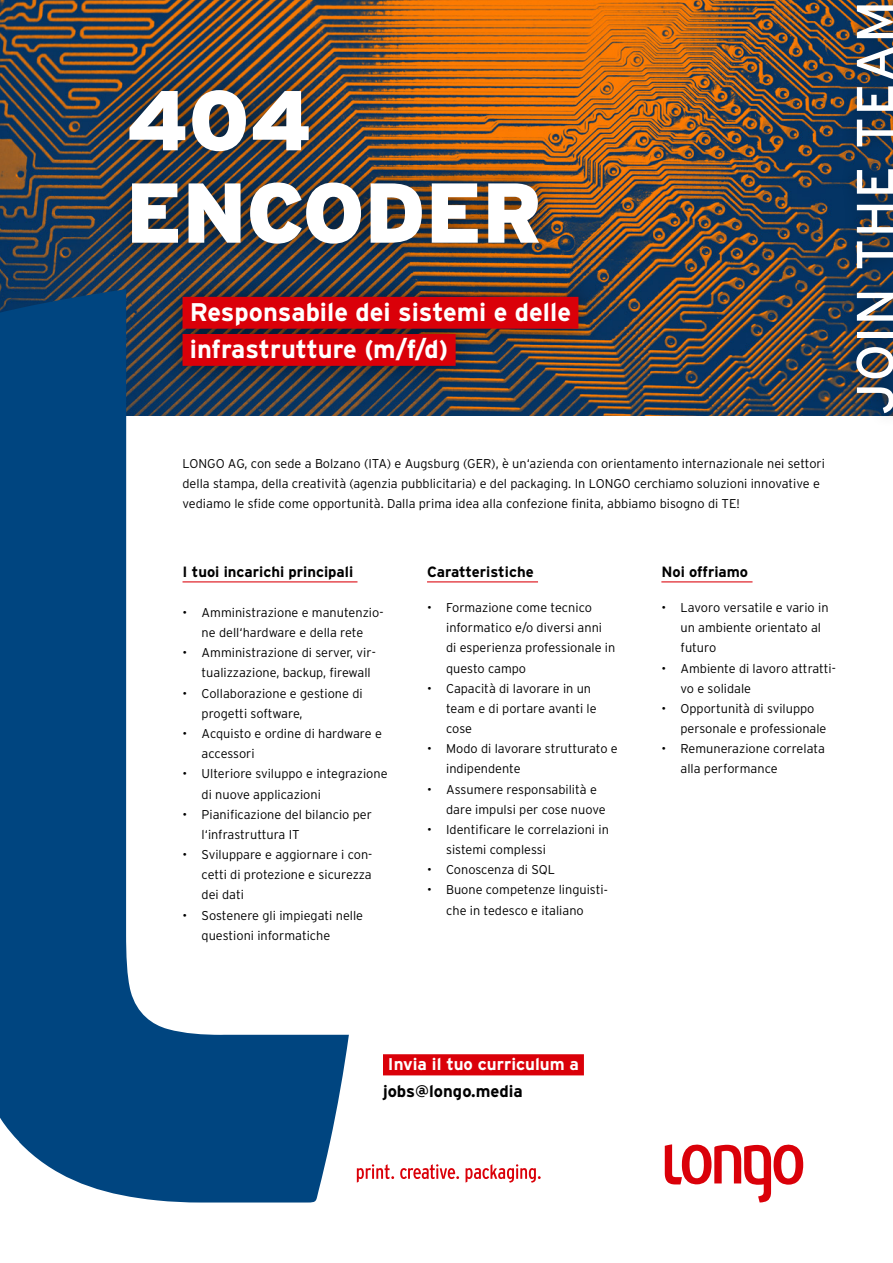
<style>
.page{position:relative;width:893px;height:1263px;background:#fff}
.page>*{position:absolute;margin:0;border:0;box-sizing:border-box;transform-origin:0 0}
.t1{font:900 84.75px/92.4px "Interstate";color:#fff}
.t2{font:52.35px "Interstate";letter-spacing:.03em;color:#fff}
.t3{font:700 25.5px/37.2px "Interstate";color:#fff}
.t4{font:700 16.95px "Interstate";color:#fff}
.t5{font:700 16.65px "Interstate";color:#000}
.t6{font:700 14.85px "Interstate";color:#000}
.t7{font:300 12.75px/20.1px "Interstate";color:#000}
</style>
<div class="page">
<svg style="left:665px;top:1144px;width:138px;height:58px"></svg>
<img style="left:0;top:0;width:841px;height:415px">
<hr style="left:183px;top:581px;width:174px;height:1px;background:#da0009">
<hr style="left:427px;top:581px;width:111px;height:1px;background:#da0009">
<hr style="left:661px;top:581px;width:91px;height:1px;background:#da0009">
<div style="left:103px;top:63px;width:462px;height:208px;background:#000;opacity:.5"></div>
<div style="left:841px;top:0;width:52px;height:428px;background:#000;opacity:.35"></div>
<div style="left:157px;top:272px;width:447px;height:119px;background:#000;opacity:.5"></div>
<div style="left:183px;top:297px;width:395px;height:32px;background:#da0009"></div>
<div style="left:183px;top:334px;width:273px;height:32px;background:#da0009"></div>
<svg style="left:0;top:289px;width:349px;height:913px"></svg>
<svg style="left:357px;top:1164px;width:184px;height:19px"></svg>
<div style="left:383px;top:1054px;width:201px;height:21px;background:#da0009"></div>
<h1 class="t1" style="left:126px;top:74px;width:418px">404<br>ENCODER</h1>
<h3 class="t3" style="left:190px;top:293px;width:383px">Responsabile dei sistemi e delle infrastrutture (m/f/d)</h3>
<p class="t7" style="left:183px;top:453px;width:644px">LONGO AG, con sede a Bolzano (ITA) e Augsburg (GER), è un‘azienda con orientamento internazionale nei settori della stampa, della creatività (agenzia pubblicitaria) e del packaging. In LONGO cerchiamo soluzioni innovative e vediamo le sfide come opportunità. Dalla prima idea alla confezione finita, abbiamo bisogno di TE!</p>
<h2 class="t2" style="left:843px;top:414px;width:415px;rotate:-90deg">JOIN THE TEAM</h2>
<p class="t6" style="left:183px;top:562px;width:172px">I tuoi incarichi principali</p>
<p class="t7" style="left:183px;top:602px;width:202px;text-align:center">• Amministrazione e manutenzio&shy;ne dell‘hardware e della rete</p>
<p class="t7" style="left:202px;top:643px;width:176px;text-indent:-19px">• Amministrazione di server, vir&shy;tualizzazione, backup, firewall</p>
<p class="t7" style="left:202px;top:683px;width:163px;text-indent:-19px">• Collaborazione e gestione di progetti software,</p>
<p class="t7" style="left:202px;top:723px;width:182px;text-indent:-19px">• Acquisto e ordine di hardware e accessori</p>
<p class="t7" style="left:202px;top:764px;width:187px;text-indent:-19px">• Ulteriore sviluppo e integrazione di nuove applicazioni</p>
<p class="t7" style="left:202px;top:804px;width:172px;text-indent:-19px">• Pianificazione del bilancio per l‘infrastruttura IT</p>
<p class="t7" style="left:202px;top:844px;width:172px;text-align:justify;text-indent:-19px">• Sviluppare e aggiornare i con&shy;cetti di protezione e sicurezza dei dati</p>
<p class="t7" style="left:202px;top:905px;width:163px;text-indent:-19px">• Sostenere gli impiegati nelle questioni informatiche</p>
<p class="t6" style="left:427px;top:562px;width:108px">Caratteristiche</p>
<p class="t7" style="left:446px;top:597px;width:171px;text-indent:-19px">• Formazione come tecnico informatico e/o diversi anni di esperienza professionale in questo campo</p>
<p class="t7" style="left:446px;top:678px;width:152px;text-indent:-19px">• Capacità di lavorare in un team e di portare avanti le cose</p>
<p class="t7" style="left:446px;top:739px;width:173px;text-indent:-19px">• Modo di lavorare strutturato e indipendente</p>
<p class="t7" style="left:446px;top:779px;width:161px;text-indent:-19px">• Assumere responsabilità e dare impulsi per cose nuove</p>
<p class="t7" style="left:446px;top:819px;width:164px;text-indent:-19px">• Identificare le correlazioni in sistemi complessi</p>
<p class="t7" style="left:427px;top:860px;width:130px">• Conoscenza di SQL</p>
<p class="t7" style="left:427px;top:880px;width:182px;text-align:center">• Buone competenze linguisti&shy;che in tedesco e italiano</p>
<p class="t6" style="left:661px;top:562px;width:88px">Noi offriamo</p>
<p class="t7" style="left:680px;top:597px;width:150px;text-indent:-19px">• Lavoro versatile e vario in un ambiente orientato al futuro</p>
<p class="t7" style="left:680px;top:658px;width:157px;text-indent:-19px">• Ambiente di lavoro attratti&shy;vo e solidale</p>
<p class="t7" style="left:680px;top:698px;width:148px;text-indent:-19px">• Opportunità di sviluppo personale e professionale</p>
<p class="t7" style="left:680px;top:739px;width:146px;text-indent:-19px">• Remunerazione correlata alla performance</p>
<h3 class="t4" style="left:388px;top:1054px;width:193px">Invia il tuo curriculum a</h3>
<h3 class="t5" style="left:383px;top:1080px;width:141px">jobs@longo.media</h3>
</div>
